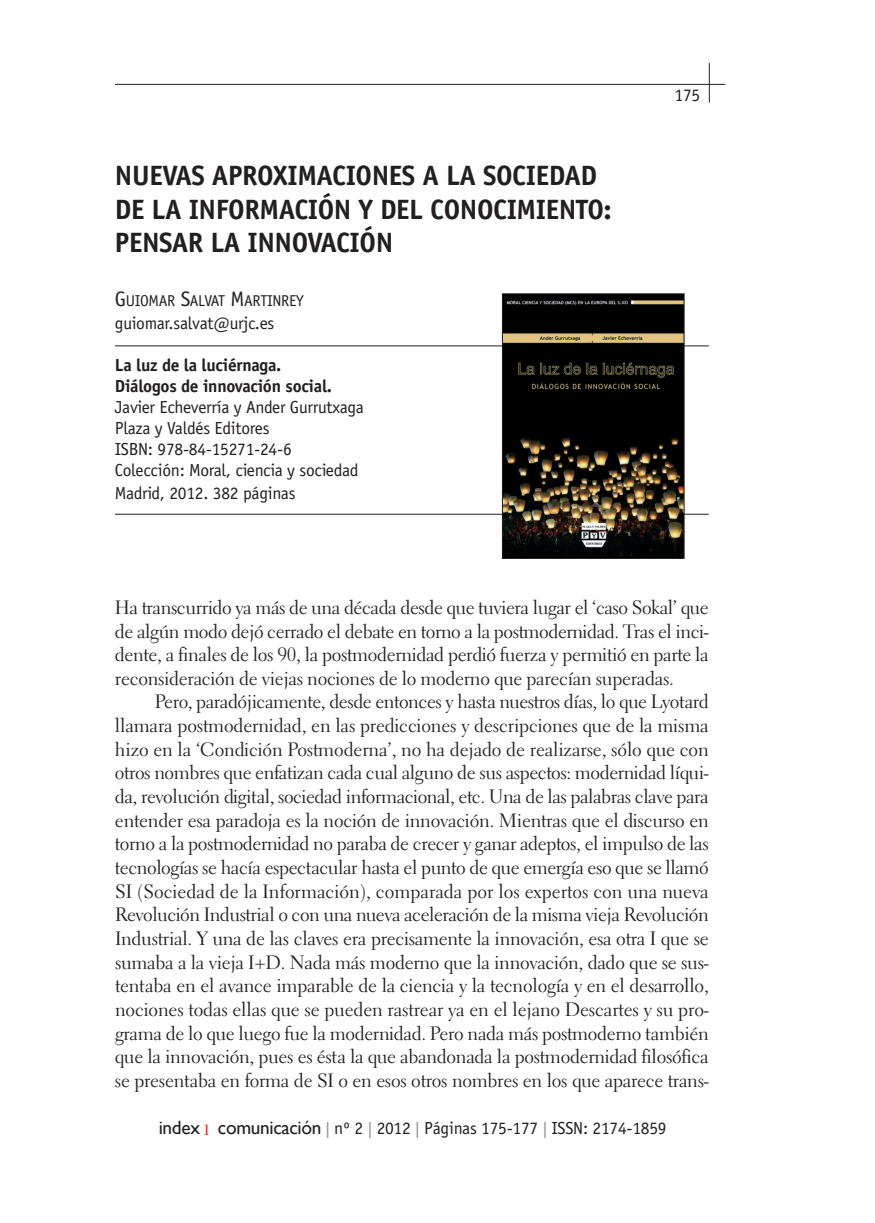
<style>
.page{position:relative;width:875px;height:1223px;background:#fff}
.page>*{position:absolute;margin:0;border:0;box-sizing:border-box;transform-origin:0 0}
.t1{font:700 28px/33.6px "Officina Sans";letter-spacing:-.015em;color:#231f20}
.t2{font:19.25px/23.6px "Electra LH";letter-spacing:-.015em;color:#231f20;text-align:justify}
.t3{font:17.5px/21px "Officina Sans";letter-spacing:-.015em;color:#231f20}
.t4{font:700 17.5px/21px "Officina Sans";letter-spacing:-.015em;color:#231f20}
.t5{font:15.75px "Officina Sans";letter-spacing:-.02em;color:#231f20}
.s1{font-size:21px}
.s2{font-family:"Gill Sans";font-size:19.25px}
.s3{color:#ea2924}
.s4{font-family:"Gill Sans";color:#939598}
</style>
<div class="page">
<hr style="left:115px;top:84px;width:610px;height:1px;background:#231f20">
<hr style="left:709px;top:63px;width:1px;height:40px;background:#231f20">
<hr style="left:115px;top:345px;width:594px;height:1px;background:#231f20">
<hr style="left:115px;top:514px;width:594px;height:1px;background:#231f20">
<img style="left:504px;top:295px;width:178px;height:261px">
<div style="left:502px;top:293px;width:182px;height:265px;border:1px solid #231f20"></div>
<h1 class="t1" style="left:115px;top:161px;width:498px">NUEVAS APROXIMACIONES A LA SOCIEDAD<br>DE LA INFORMACIÓN Y DEL CONOCIMIENTO:<br>PENSAR LA INNOVACIÓN</h1>
<p class="t5" style="left:115px;top:294px;width:190px"><span class="s1">G</span>UIOMAR <span class="s1">S</span>ALVAT <span class="s1">M</span>ARTINREY</p>
<p class="t3" style="left:115px;top:313px;width:161px">guiomar.salvat@urjc.es</p>
<p class="t4" style="left:115px;top:355px;width:219px">La luz de la luciérnaga.<br>Diálogos de innovación social.</p>
<p class="t3" style="left:115px;top:397px;width:251px">Javier Echeverría y Ander Gurrutxaga<br>Plaza y Valdés Editores<br>ISBN: 978-84-15271-24-6<br>Colección: Moral, ciencia y sociedad</p>
<p class="t3" style="left:115px;top:484px;width:182px">Madrid, 2012. 382 páginas</p>
<p class="t3" style="left:675px;top:86px;width:27px">175</p>
<p class="t2" style="left:115px;top:597px;width:595px">Ha transcurrido ya más de una década desde que tuviera lugar el ‘caso Sokal’ que de algún modo dejó cerrado el debate en torno a la postmodernidad. Tras el inci&shy;dente, a finales de los 90, la postmodernidad perdió fuerza y permitió en parte la reconsideración de viejas nociones de lo moderno que parecían superadas.</p>
<p class="t2" style="left:115px;top:691px;width:595px;text-indent:40px">Pero, paradójicamente, desde entonces y hasta nuestros días, lo que Lyotard llamara postmodernidad, en las predicciones y descripciones que de la misma hizo en la ‘Condición Postmoderna’, no ha dejado de realizarse, sólo que con otros nombres que enfatizan cada cual alguno de sus aspectos: modernidad líqui&shy;da, revolución digital, sociedad informacional, etc. Una de las palabras clave para entender esa paradoja es la noción de innovación. Mientras que el discurso en torno a la postmodernidad no paraba de crecer y ganar adeptos, el impulso de las tecnologías se hacía espectacular hasta el punto de que emergía eso que se llamó SI (Sociedad de la Información), comparada por los expertos con una nueva Revolución Industrial o con una nueva aceleración de la misma vieja Revolución Industrial. Y una de las claves era precisamente la innovación, esa otra I que se sumaba a la vieja I+D. Nada más moderno que la innovación, dado que se sus&shy;tentaba en el avance imparable de la ciencia y la tecnología y en el desarrollo, nociones todas ellas que se pueden rastrear ya en el lejano Descartes y su pro&shy;grama de lo que luego fue la modernidad. Pero nada más postmoderno también que la innovación, pues es ésta la que abandonada la postmodernidad filosófica se presentaba en forma de SI o en esos otros nombres en los que aparece trans-</p>
<p class="t3" style="left:159px;top:1118px;width:509px"><span class="s2">index</span> <span class="s3">●</span> <span class="s2">comunicación</span> <span class="s4">|</span> nº 2 <span class="s4">|</span> 2012 <span class="s4">|</span> Páginas 175-177 <span class="s4">|</span> ISSN: 2174-1859</p>
</div>
